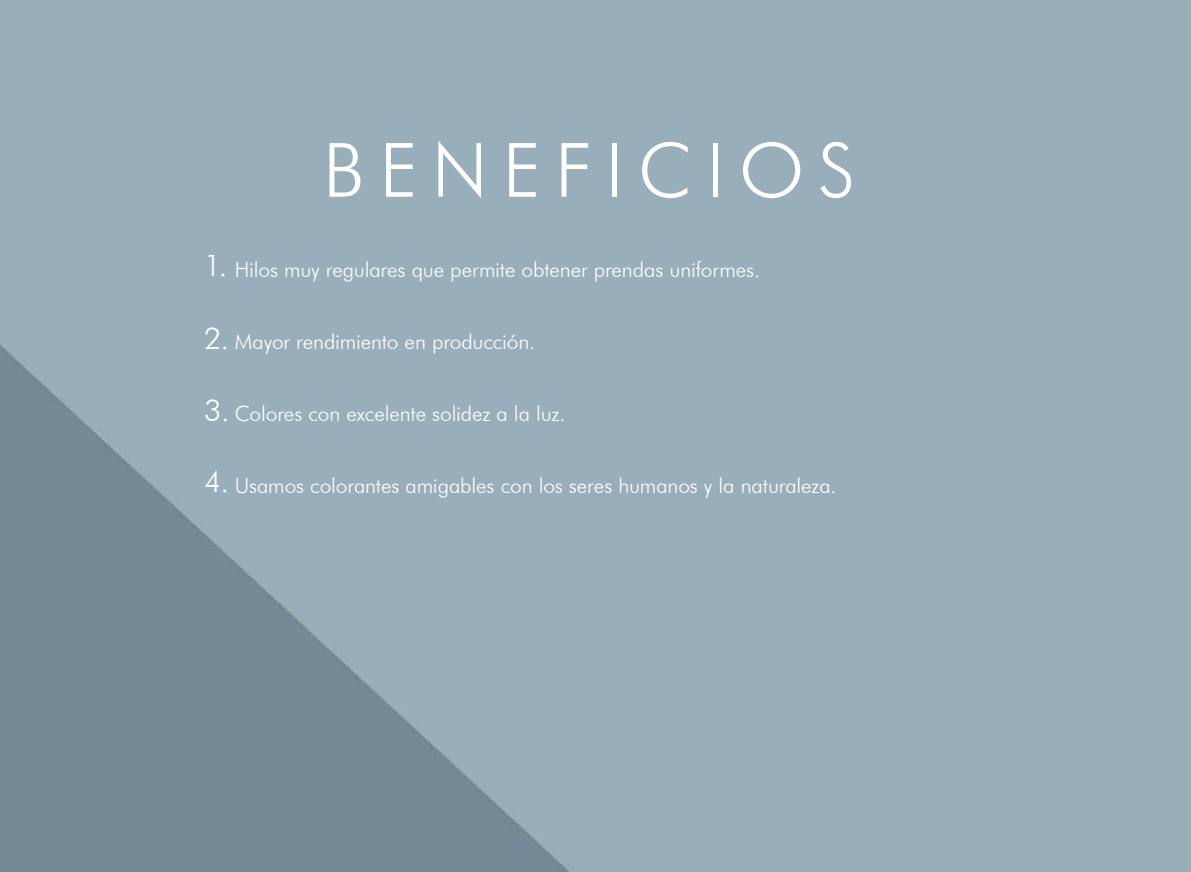
<style>
.page{position:relative;width:1191px;height:872px;background:#fff}
.page>*{position:absolute;margin:0;border:0;box-sizing:border-box;transform-origin:0 0}
.t1{font:300 75px "Futura BT";letter-spacing:.19em;color:#fff}
.t2{font:300 30px "Futura BT";color:#fff}
.t3{font:300 21px "Futura BT";letter-spacing:-.005em;color:#fff}
</style>
<div class="page">
<img style="left:0;top:0;width:1191px;height:872px">
<h1 class="t1" style="left:323px;top:124px;width:534px">BENEFICIOS</h1>
<h2 class="t2" style="left:204px;top:247px;width:25px">1.</h2>
<p class="t3" style="left:235px;top:257px;width:527px">Hilos muy regulares que permite obtener prendas uniformes.</p>
<h2 class="t2" style="left:204px;top:320px;width:26px">2.</h2>
<p class="t3" style="left:235px;top:329px;width:302px">Mayor rendimiento en producción.</p>
<h2 class="t2" style="left:204px;top:392px;width:27px">3.</h2>
<p class="t3" style="left:235px;top:401px;width:332px">Colores con excelente solidez a la luz.</p>
<h2 class="t2" style="left:204px;top:463px;width:26px">4.</h2>
<p class="t3" style="left:235px;top:473px;width:603px">Usamos colorantes amigables con los seres humanos y la naturaleza.</p>
</div>
